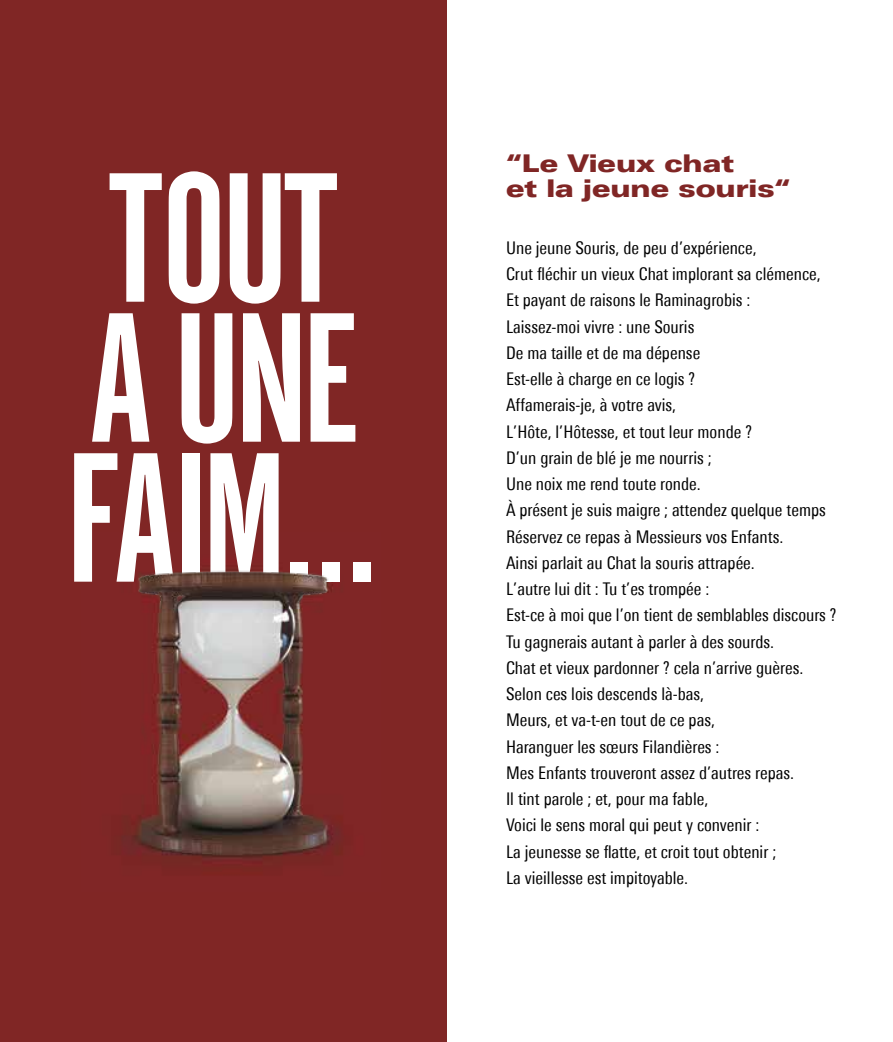
<style>
.page{position:relative;width:893px;height:1042px;background:#fff}
.page>*{position:absolute;margin:0;border:0;box-sizing:border-box;transform-origin:0 0}
.t1{font:192.5px/140px "Alternate Gothic EF No One";letter-spacing:-.025em;color:#fff}
.t2{font:900 expanded 24.5px/24.5px "Univers Next Pro";color:#802625}
.t3{font:condensed 17.5px/26.2px "Univers Next Pro";color:#000}
</style>
<div class="page">
<div style="left:0;top:0;width:446px;height:1042px;background:#802625"></div>
<img style="left:120px;top:609px;width:221px;height:255px">
<img style="left:138px;top:570px;width:195px;height:39px">
<h1 class="t1" style="left:66px;top:176px;width:315px">TOUT<br>A UNE<br>FAIM...</h1>
<h2 class="t2" style="left:506px;top:151px;width:286px">“Le Vieux chat<br>et la jeune souris“</h2>
<p class="t3" style="left:506px;top:234px;width:332px">Une jeune Souris, de peu d’expérience,<br>Crut fléchir un vieux Chat implorant sa clémence, Et payant de raisons le Raminagrobis :<br>Laissez-moi vivre : une Souris<br>De ma taille et de ma dépense<br>Est-elle à charge en ce logis ?<br>Affamerais-je, à votre avis,<br>L’Hôte, l’Hôtesse, et tout leur monde ?<br>D’un grain de blé je me nourris ;<br>Une noix me rend toute ronde.<br>À présent je suis maigre ; attendez quelque temps Réservez ce repas à Messieurs vos Enfants.<br>Ainsi parlait au Chat la souris attrapée.<br>L’autre lui dit : Tu t’es trompée :<br>Est-ce à moi que l’on tient de semblables discours ?<br>Tu gagnerais autant à parler à des sourds.<br>Chat et vieux pardonner ? cela n’arrive guères.<br>Selon ces lois descends là-bas,<br>Meurs, et va-t-en tout de ce pas,<br>Haranguer les sœurs Filandières :<br>Mes Enfants trouveront assez d’autres repas.<br>Il tint parole ; et, pour ma fable,<br>Voici le sens moral qui peut y convenir :<br>La jeunesse se flatte, et croit tout obtenir ;<br>La vieillesse est impitoyable.</p>
</div>
